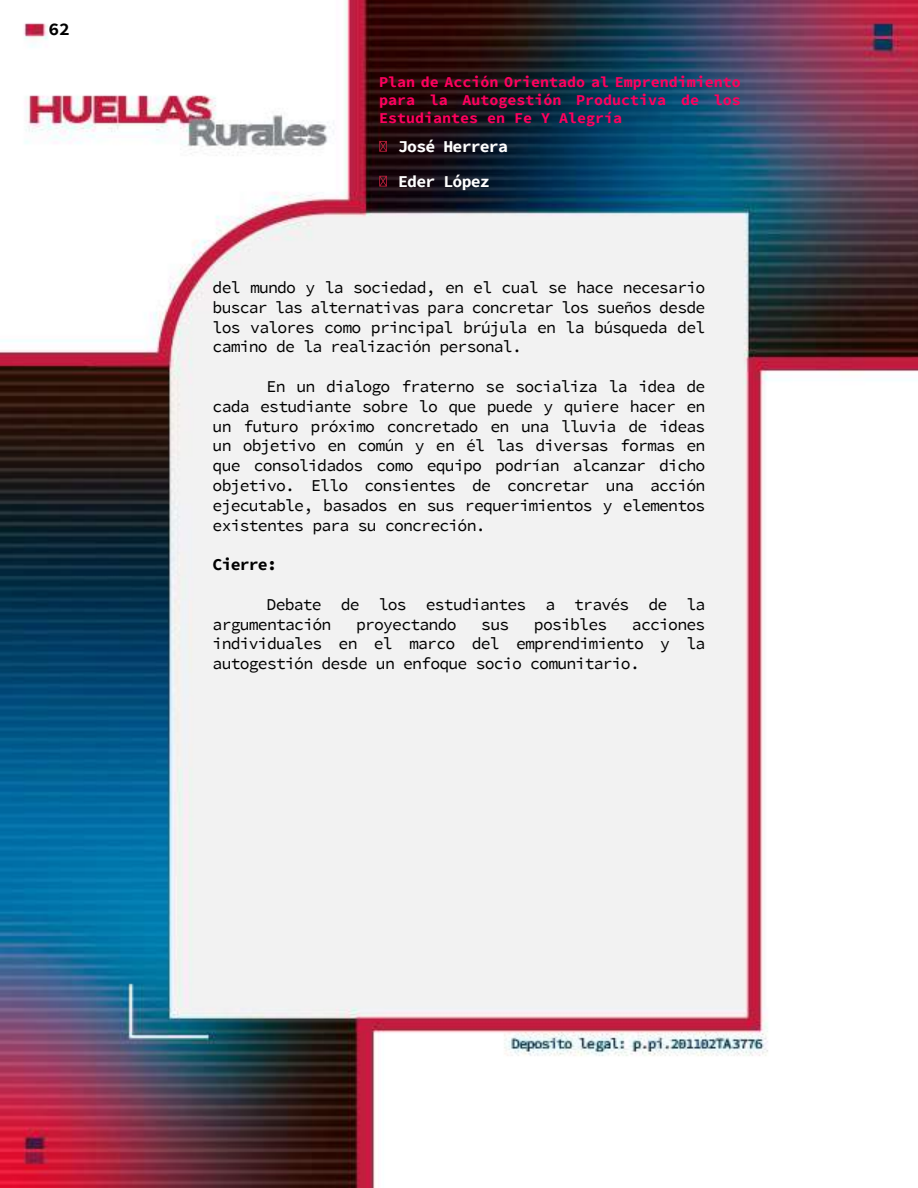
<style>
.page{position:relative;width:918px;height:1188px;background:#fff}
.page>*{position:absolute;margin:0;border:0;box-sizing:border-box;transform-origin:0 0}
.t1{font:700 18px "Source Code Pro";color:#000}
.t2{font:16.5px/19.8px "Source Code Pro";letter-spacing:-.05em;color:#000;text-align:justify}
.t3{font:700 16.5px/34.8px "Source Code Pro";letter-spacing:-.05em;color:#fff}
.t4{font:700 16.5px "Source Code Pro";letter-spacing:-.05em;color:#000}
.t5{font:700 15px/18px "Source Code Pro";color:#ff005e;text-align:justify}
</style>
<div class="page">
<img style="left:0;top:0;width:918px;height:1188px">
<svg style="left:379px;top:141px;width:8px;height:11px"></svg>
<svg style="left:379px;top:176px;width:8px;height:11px"></svg>
<p class="t1" style="left:48px;top:17px;width:23px">62</p>
<p class="t5" style="left:379px;top:73px;width:363px">Plan de Acción Orientado al Emprendimiento para la Autogestión Productiva de los Estudiantes en Fe Y Alegría</p>
<p class="t3" style="left:398px;top:129px;width:111px">José Herrera<br>Eder López</p>
<p class="t2" style="left:213px;top:278px;width:494px">del mundo y la sociedad, en el cual se hace necesario buscar las alternativas para concretar los sueños desde los valores como principal brújula en la búsqueda del camino de la realización personal.</p>
<p class="t2" style="left:213px;top:377px;width:494px;text-indent:54px">En un dialogo fraterno se socializa la idea de cada estudiante sobre lo que puede y quiere hacer en un futuro próximo concretado en una lluvia de ideas un objetivo en común y en él las diversas formas en que consolidados como equipo podrían alcanzar dicho objetivo. Ello consientes de concretar una acción ejecutable, basados en sus requerimientos y elementos existentes para su concreción.</p>
<p class="t4" style="left:213px;top:554px;width:66px">Cierre:</p>
<p class="t2" style="left:213px;top:594px;width:494px;text-indent:54px">Debate de los estudiantes a través de la argumentación</p>
<p class="t2" style="left:213px;top:614px;width:494px;text-indent:419px">acciones individuales en el marco del emprendimiento y la autogestión desde un enfoque socio comunitario.</p>
<p class="t2" style="left:356px;top:614px;width:102px">proyectando</p>
<p class="t2" style="left:481px;top:614px;width:30px">sus</p>
<p class="t2" style="left:534px;top:614px;width:75px">posibles</p>
</div>
